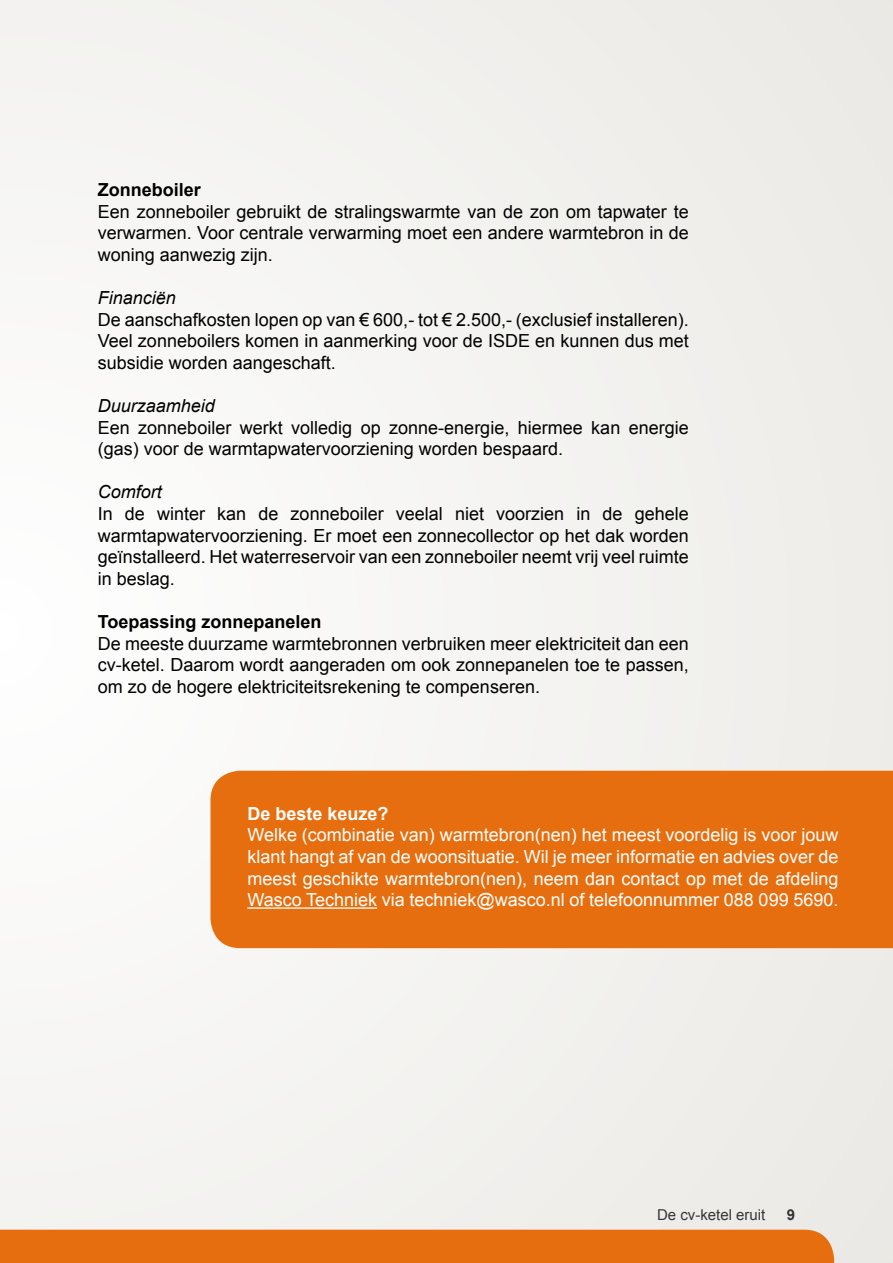
<style>
.page{position:relative;width:893px;height:1263px;background:#f3f3f0}
.page>*{position:absolute;margin:0;border:0;box-sizing:border-box;transform-origin:0 0}
.t1{font:18px/21.6px "Arial";color:#000;text-align:justify}
.t2{font:18px/21.6px "Arial";color:#fff;text-align:justify}
.t3{font:700 18px "Arial";color:#000}
.t4{font:italic 18px "Arial";color:#000}
.t5{font:700 18px "Arial";color:#fff}
.t6{font:15px "Arial";color:#353736}
.t7{font:700 15px "Arial";color:#353736}
</style>
<div class="page">
<div style="left:0;top:1230px;width:834px;height:33px;background:#e76e0e"></div>
<div style="left:210px;top:771px;width:683px;height:177px;background:#e76e0e"></div>
<hr style="left:247px;top:907px;width:130px;height:2px;background:#fff">
<p class="t3" style="left:98px;top:183px;width:105px">Zonneboiler</p>
<p class="t1" style="left:98px;top:202px;width:593px">Een zonneboiler gebruikt de stralingswarmte van de zon om tapwater te verwarmen. Voor centrale verwarming moet een andere warmtebron in de woning aanwezig zijn.</p>
<p class="t4" style="left:98px;top:287px;width:80px">Financiën</p>
<p class="t1" style="left:98px;top:310px;width:593px">De aanschafkosten lopen op van € 600,- tot € 2.500,- (exclusief installeren).<br>Veel zonneboilers komen in aanmerking voor de ISDE en kunnen dus met subsidie worden aangeschaft.</p>
<p class="t4" style="left:98px;top:395px;width:119px">Duurzaamheid</p>
<p class="t1" style="left:98px;top:418px;width:592px">Een zonneboiler werkt volledig op zonne-energie, hiermee kan energie (gas) voor de warmtapwatervoorziening worden bespaard.</p>
<p class="t4" style="left:98px;top:482px;width:66px">Comfort</p>
<p class="t1" style="left:98px;top:504px;width:593px">In de winter kan de zonneboiler veelal niet voorzien in de gehele warmtapwatervoorziening. Er moet een zonnecollector op het dak worden geïnstalleerd. Het waterreservoir van een zonneboiler neemt vrij veel ruimte in beslag.</p>
<p class="t3" style="left:98px;top:615px;width:225px">Toepassing zonnepanelen</p>
<p class="t1" style="left:98px;top:634px;width:593px">De meeste duurzame warmtebronnen verbruiken meer elektriciteit dan een cv-ketel. Daarom wordt aangeraden om ook zonnepanelen toe te passen, om zo de hogere elektriciteitsrekening te compenseren.</p>
<p class="t5" style="left:247px;top:807px;width:143px">De beste keuze?</p>
<p class="t2" style="left:247px;top:826px;width:593px">Welke (combinatie van) warmtebron(nen) het meest voordelig is voor jouw klant hangt af van de woonsituatie. Wil je meer informatie en advies over de meest geschikte warmtebron(nen), neem dan contact op met de afdeling Wasco Techniek via techniek@wasco.nl of telefoonnummer 088 099 5690.</p>
<p class="t6" style="left:657px;top:1209px;width:110px">De cv-ketel eruit</p>
<p class="t7" style="left:787px;top:1209px;width:10px">9</p>
</div>
